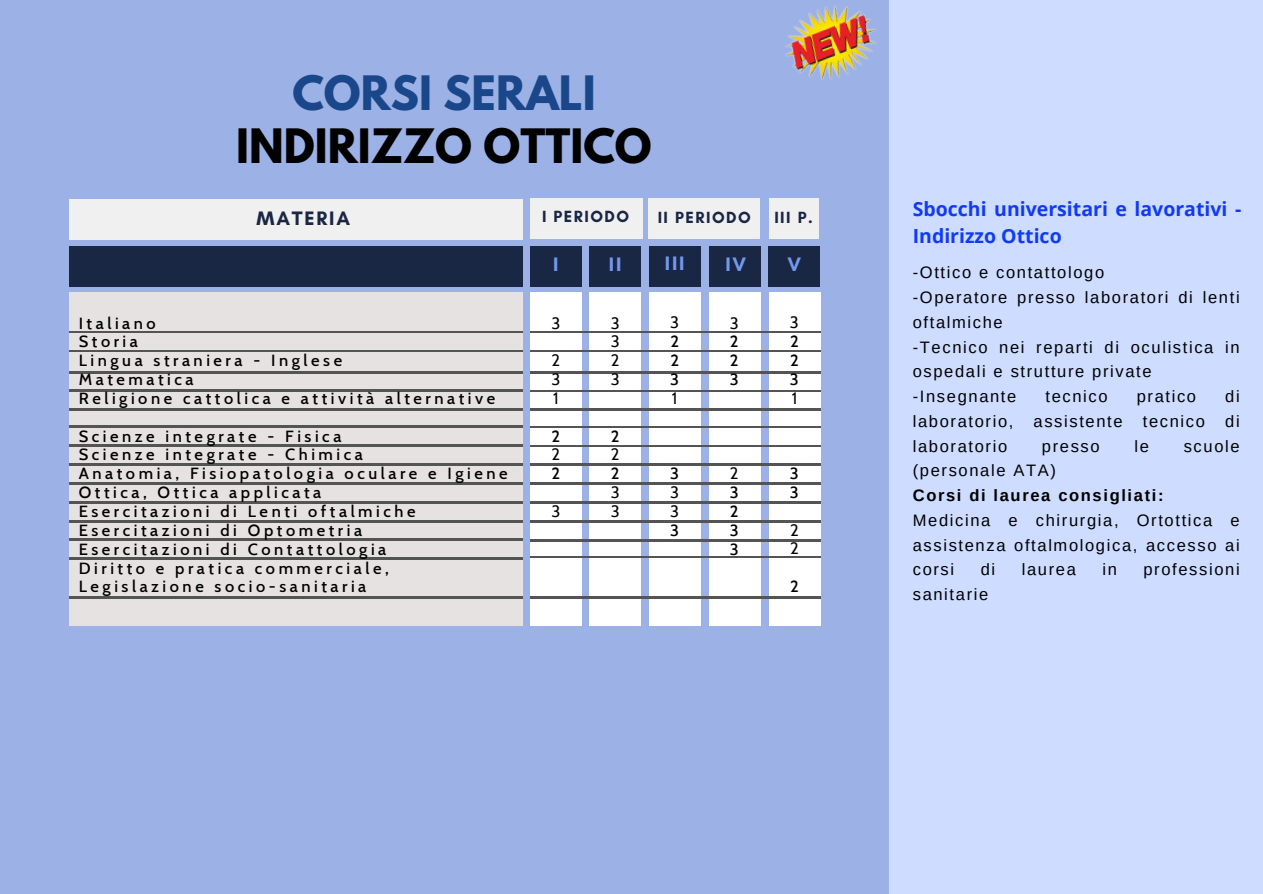
<style>
.page{position:relative;width:1263px;height:894px;background:#fff}
.page>*{position:absolute;margin:0;border:0;box-sizing:border-box;transform-origin:0 0}
.t1{font:700 42px "League Spartan";color:#000}
.t2{font:700 42px "League Spartan";color:#1a4789}
.t3{font:700 19.8px "Glacial Indifference";letter-spacing:.09em;color:#7398ed}
.t4{font:700 19.8px "Glacial Indifference";letter-spacing:.09em;color:#192744}
.t5{font:700 19.5px/27px "Open Sans";color:#103af4}
.t6{font:500 16.5px "Cabin";letter-spacing:.215em;color:#000}
.t7{font:16.5px/24.8px "Arimo";letter-spacing:.1em;color:#000}
.t8{font:700 16.5px "Arimo";letter-spacing:.1em;color:#000}
.t9{font:16.5px "Cabin";color:#000}
.t10{font:700 16.5px "Glacial Indifference";letter-spacing:.09em;color:#192744}
</style>
<div class="page">
<div style="left:0;top:0;width:1263px;height:893px;background:#cddcff"></div>
<div style="left:0;top:0;width:888px;height:893px;background:#9cb2e6"></div>
<div style="left:649px;top:246px;width:52px;height:40px;background:#192744"></div>
<div style="left:530px;top:246px;width:52px;height:40px;background:#192744"></div>
<div style="left:589px;top:246px;width:52px;height:40px;background:#192744"></div>
<div style="left:768px;top:246px;width:52px;height:40px;background:#192744"></div>
<div style="left:709px;top:246px;width:51px;height:40px;background:#192744"></div>
<div style="left:69px;top:199px;width:453px;height:41px;background:#f1f0f0"></div>
<div style="left:69px;top:292px;width:453px;height:333px;background:#e6e2e2"></div>
<div style="left:769px;top:292px;width:51px;height:333px;background:#fff"></div>
<div style="left:69px;top:246px;width:453px;height:40px;background:#192744"></div>
<div style="left:709px;top:292px;width:52px;height:333px;background:#fff"></div>
<div style="left:649px;top:292px;width:52px;height:333px;background:#fff"></div>
<div style="left:589px;top:292px;width:52px;height:333px;background:#fff"></div>
<div style="left:530px;top:292px;width:52px;height:333px;background:#fff"></div>
<hr style="left:69px;top:331px;width:454px;height:2px;background:#545454">
<hr style="left:69px;top:350px;width:454px;height:2px;background:#545454">
<hr style="left:69px;top:371px;width:454px;height:2px;background:#545454">
<hr style="left:69px;top:389px;width:454px;height:2px;background:#545454">
<hr style="left:69px;top:408px;width:454px;height:2px;background:#545454">
<hr style="left:69px;top:445px;width:454px;height:1px;background:#545454">
<hr style="left:69px;top:463px;width:454px;height:2px;background:#545454">
<hr style="left:69px;top:482px;width:454px;height:2px;background:#545454">
<hr style="left:69px;top:501px;width:454px;height:2px;background:#545454">
<hr style="left:69px;top:520px;width:454px;height:2px;background:#545454">
<hr style="left:69px;top:557px;width:454px;height:2px;background:#545454">
<hr style="left:69px;top:596px;width:454px;height:2px;background:#545454">
<hr style="left:530px;top:331px;width:290px;height:2px;background:#545454">
<hr style="left:530px;top:350px;width:290px;height:2px;background:#545454">
<hr style="left:530px;top:390px;width:290px;height:2px;background:#545454">
<hr style="left:530px;top:408px;width:290px;height:2px;background:#545454">
<hr style="left:530px;top:426px;width:290px;height:2px;background:#545454">
<hr style="left:530px;top:445px;width:290px;height:2px;background:#545454">
<hr style="left:530px;top:463px;width:290px;height:2px;background:#545454">
<hr style="left:530px;top:482px;width:290px;height:2px;background:#545454">
<hr style="left:530px;top:501px;width:290px;height:2px;background:#545454">
<hr style="left:530px;top:520px;width:290px;height:2px;background:#545454">
<hr style="left:530px;top:539px;width:290px;height:2px;background:#545454">
<hr style="left:530px;top:556px;width:290px;height:2px;background:#545454">
<hr style="left:530px;top:596px;width:290px;height:2px;background:#545454">
<hr style="left:69px;top:426px;width:454px;height:1px;background:#545454">
<hr style="left:69px;top:538px;width:454px;height:2px;background:#545454">
<hr style="left:530px;top:371px;width:290px;height:2px;background:#545454">
<div style="left:530px;top:198px;width:112px;height:40px;background:#f1f0f0"></div>
<div style="left:649px;top:198px;width:111px;height:40px;background:#f1f0f0"></div>
<div style="left:769px;top:198px;width:50px;height:40px;background:#f1f0f0"></div>
<img style="left:785px;top:0;width:104px;height:93px">
<p class="t2" style="left:292px;top:72px;width:305px">CORSI SERALI</p>
<p class="t1" style="left:236px;top:125px;width:417px">INDIRIZZO OTTICO</p>
<p class="t4" style="left:257px;top:206px;width:95px">MATERIA</p>
<p class="t10" style="left:542px;top:206px;width:89px">I PERIODO</p>
<p class="t10" style="left:658px;top:208px;width:95px">II PERIODO</p>
<p class="t10" style="left:774px;top:208px;width:40px">III P.</p>
<p class="t6" style="left:79px;top:312px;width:79px">Italiano</p>
<p class="t6" style="left:79px;top:331px;width:61px">Storia</p>
<p class="t6" style="left:79px;top:350px;width:265px">Lingua straniera - Inglese</p>
<p class="t6" style="left:79px;top:369px;width:116px">Matematica</p>
<p class="t6" style="left:79px;top:388px;width:418px">Religione cattolica e attività alternative</p>
<p class="t6" style="left:79px;top:425px;width:264px">Scienze integrate - Fisica</p>
<p class="t6" style="left:79px;top:444px;width:286px">Scienze integrate - Chimica</p>
<p class="t6" style="left:79px;top:463px;width:430px">Anatomia, Fisiopatologia oculare e Igiene</p>
<p class="t6" style="left:79px;top:482px;width:244px">Ottica, Ottica applicata</p>
<p class="t6" style="left:79px;top:501px;width:338px">Esercitazioni di Lenti oftalmiche</p>
<p class="t6" style="left:79px;top:519px;width:285px">Esercitazioni di Optometria</p>
<p class="t6" style="left:79px;top:538px;width:309px">Esercitazioni di Contattologia</p>
<p class="t6" style="left:79px;top:557px;width:311px">Diritto e pratica commerciale,</p>
<p class="t6" style="left:79px;top:576px;width:289px">Legislazione socio-sanitaria</p>
<p class="t3" style="left:553px;top:252px;width:7px">I</p>
<p class="t3" style="left:609px;top:252px;width:14px">II</p>
<p class="t3" style="left:665px;top:251px;width:21px">III</p>
<p class="t3" style="left:725px;top:252px;width:22px">IV</p>
<p class="t3" style="left:788px;top:252px;width:15px">V</p>
<p class="t9" style="left:551px;top:312px;width:10px">3</p>
<p class="t9" style="left:551px;top:350px;width:10px">2</p>
<p class="t9" style="left:551px;top:369px;width:10px">3</p>
<p class="t9" style="left:553px;top:388px;width:7px">1</p>
<p class="t6" style="left:551px;top:425px;width:10px">2</p>
<p class="t9" style="left:551px;top:444px;width:10px">2</p>
<p class="t6" style="left:551px;top:463px;width:10px">2</p>
<p class="t9" style="left:551px;top:501px;width:10px">3</p>
<p class="t9" style="left:611px;top:312px;width:10px">3</p>
<p class="t9" style="left:611px;top:331px;width:10px">3</p>
<p class="t9" style="left:611px;top:350px;width:10px">2</p>
<p class="t9" style="left:611px;top:369px;width:10px">3</p>
<p class="t6" style="left:611px;top:425px;width:10px">2</p>
<p class="t9" style="left:611px;top:444px;width:10px">2</p>
<p class="t6" style="left:611px;top:463px;width:10px">2</p>
<p class="t9" style="left:611px;top:482px;width:10px">3</p>
<p class="t9" style="left:611px;top:501px;width:10px">3</p>
<p class="t9" style="left:670px;top:312px;width:10px">3</p>
<p class="t6" style="left:670px;top:331px;width:10px">2</p>
<p class="t6" style="left:670px;top:350px;width:10px">2</p>
<p class="t6" style="left:670px;top:369px;width:10px">3</p>
<p class="t9" style="left:672px;top:387px;width:7px">1</p>
<p class="t6" style="left:670px;top:463px;width:10px">3</p>
<p class="t9" style="left:670px;top:482px;width:10px">3</p>
<p class="t9" style="left:670px;top:500px;width:10px">3</p>
<p class="t6" style="left:670px;top:519px;width:10px">3</p>
<p class="t9" style="left:730px;top:312px;width:10px">3</p>
<p class="t6" style="left:730px;top:331px;width:10px">2</p>
<p class="t6" style="left:730px;top:350px;width:10px">2</p>
<p class="t6" style="left:730px;top:369px;width:10px">3</p>
<p class="t9" style="left:730px;top:463px;width:10px">2</p>
<p class="t6" style="left:730px;top:482px;width:10px">3</p>
<p class="t6" style="left:730px;top:501px;width:10px">2</p>
<p class="t6" style="left:730px;top:519px;width:10px">3</p>
<p class="t6" style="left:730px;top:538px;width:10px">3</p>
<p class="t9" style="left:790px;top:312px;width:10px">3</p>
<p class="t6" style="left:790px;top:331px;width:10px">2</p>
<p class="t6" style="left:790px;top:350px;width:10px">2</p>
<p class="t6" style="left:790px;top:369px;width:10px">3</p>
<p class="t9" style="left:792px;top:387px;width:7px">1</p>
<p class="t6" style="left:790px;top:463px;width:10px">3</p>
<p class="t6" style="left:790px;top:482px;width:10px">3</p>
<p class="t9" style="left:790px;top:519px;width:10px">2</p>
<p class="t9" style="left:790px;top:538px;width:10px">2</p>
<p class="t6" style="left:790px;top:576px;width:10px">2</p>
<p class="t5" style="left:913px;top:195px;width:330px">Sbocchi universitari e lavorativi -<br>Indirizzo Ottico</p>
<p class="t7" style="left:913px;top:260px;width:193px">-Ottico e contattologo</p>
<p class="t7" style="left:913px;top:285px;width:328px">-Operatore presso laboratori di lenti oftalmiche</p>
<p class="t7" style="left:913px;top:334px;width:328px">-Tecnico nei reparti di oculistica in ospedali e strutture private</p>
<p class="t7" style="left:913px;top:384px;width:105px">-Insegnante</p>
<p class="t7" style="left:1045px;top:384px;width:64px">tecnico</p>
<p class="t7" style="left:1137px;top:384px;width:61px">pratico</p>
<p class="t7" style="left:913px;top:384px;width:328px;text-align:justify;text-indent:312px">di laboratorio, assistente tecnico di laboratorio</p>
<p class="t7" style="left:1042px;top:433px;width:59px">presso</p>
<p class="t7" style="left:1134px;top:433px;width:16px">le</p>
<p class="t7" style="left:1184px;top:433px;width:57px">scuole</p>
<p class="t7" style="left:913px;top:458px;width:145px">(personale ATA)</p>
<p class="t8" style="left:913px;top:486px;width:252px">Corsi di laurea consigliati:</p>
<p class="t7" style="left:913px;top:507px;width:328px;text-align:justify">Medicina e chirurgia, Ortottica e assistenza oftalmologica, accesso ai corsi</p>
<p class="t7" style="left:981px;top:557px;width:16px">di</p>
<p class="t7" style="left:1022px;top:557px;width:56px">laurea</p>
<p class="t7" style="left:1102px;top:557px;width:16px">in</p>
<p class="t7" style="left:1143px;top:557px;width:98px">professioni</p>
<p class="t7" style="left:913px;top:582px;width:77px">sanitarie</p>
</div>
